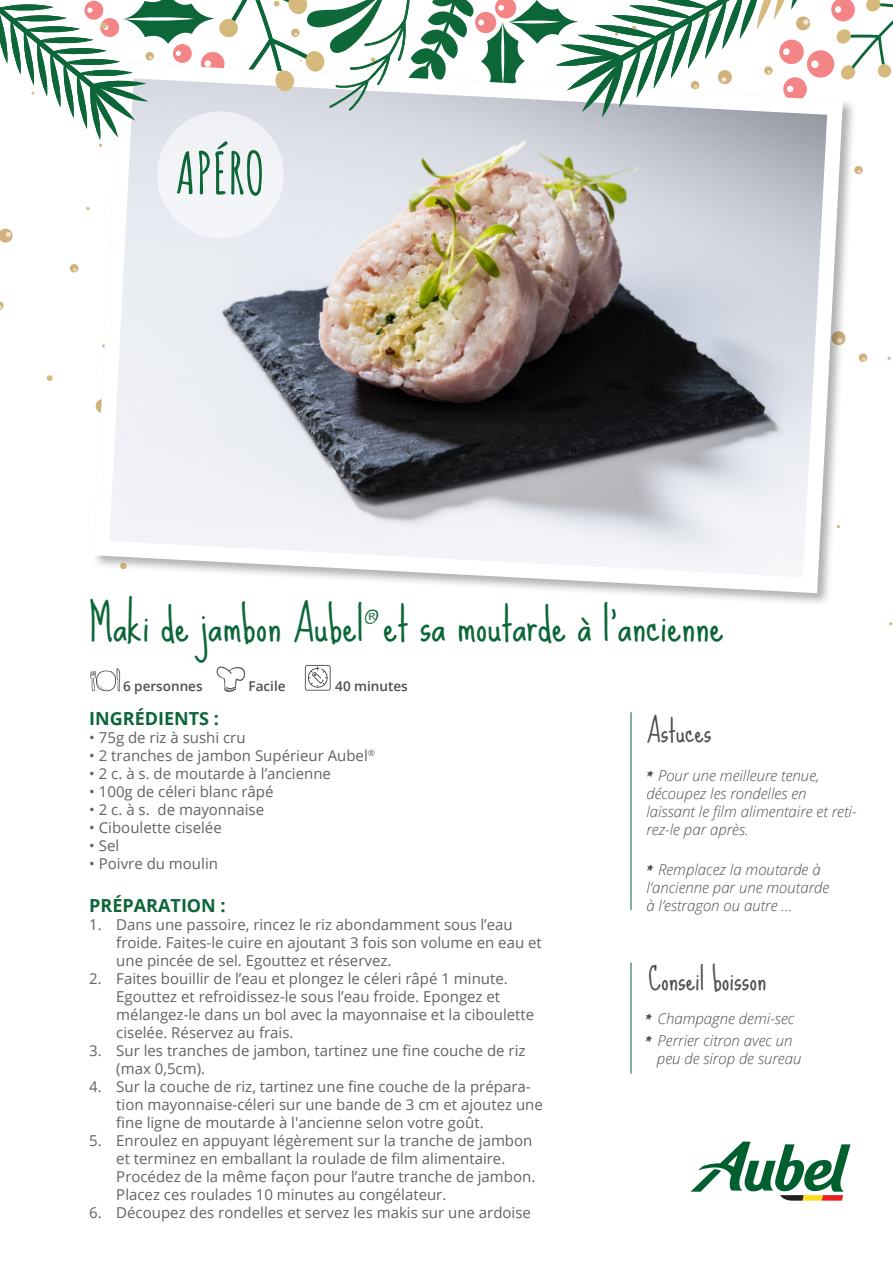
<style>
.page{position:relative;width:893px;height:1263px;background:#fff}
.page>*{position:absolute;margin:0;border:0;box-sizing:border-box;transform-origin:0 0}
.t1{font:700 57px "Amatic SC";color:#0c6638}
.t2{font:45px "Sue Ellen Francisco";color:#0c6638}
.t3{font:30px "Sue Ellen Francisco";color:#4e4f50}
.t4{font:700 18px "Open Sans";color:#0c6638}
.t5{font:15px/18px "Open Sans";color:#626265}
.t6{font:italic 300 15px/18px "Open Sans";color:#4e4f50}
.t7{font:600 13.5px "Open Sans";color:#4e4f50}
.s1{font-family:"Sue Ellen Francisco";font-weight:400;font-style:normal;font-size:18px}
</style>
<div class="page">
<svg style="left:0;top:229px;width:13px;height:14px"></svg>
<svg style="left:858px;top:353px;width:10px;height:9px"></svg>
<svg style="left:856px;top:166px;width:7px;height:8px"></svg>
<svg style="left:70px;top:264px;width:9px;height:8px"></svg>
<svg style="left:0;top:301px;width:4px;height:9px"></svg>
<svg style="left:887px;top:357px;width:4px;height:3px"></svg>
<svg style="left:47px;top:375px;width:6px;height:6px"></svg>
<img style="left:86px;top:154px;width:765px;height:447px">
<svg style="left:0;top:0;width:893px;height:154px"></svg>
<div style="left:157px;top:111px;width:127px;height:127px;background:#f2f4f7;border-radius:50%"></div>
<hr style="left:631px;top:712px;width:1px;height:198px;background:#0c6638">
<hr style="left:631px;top:962px;width:1px;height:112px;background:#0c6638">
<svg style="left:90px;top:668px;width:30px;height:23px"></svg>
<svg style="left:217px;top:666px;width:28px;height:26px"></svg>
<svg style="left:305px;top:665px;width:26px;height:26px"></svg>
<svg style="left:690px;top:1141px;width:160px;height:59px"></svg>
<p class="t1" style="left:176px;top:129px;width:90px">APÉRO</p>
<p class="t2" style="left:89px;top:599px;width:636px">Maki de jambon Aubel<sup>®</sup> et sa moutarde à l’ancienne</p>
<p class="t7" style="left:123px;top:677px;width:81px">6 personnes</p>
<p class="t7" style="left:249px;top:677px;width:39px">Facile</p>
<p class="t7" style="left:335px;top:677px;width:74px">40 minutes</p>
<p class="t4" style="left:89px;top:706px;width:131px">INGRÉDIENTS :</p>
<p class="t5" style="left:89px;top:728px;width:158px">• 75g de riz à sushi cru</p>
<p class="t5" style="left:89px;top:746px;width:287px">• 2 tranches de jambon Supérieur Aubel<sup>®</sup></p>
<p class="t5" style="left:89px;top:764px;width:243px">• 2 c. à s. de moutarde à l’ancienne</p>
<p class="t5" style="left:89px;top:782px;width:186px">• 100g de céleri blanc râpé</p>
<p class="t5" style="left:89px;top:800px;width:176px">• 2 c. à s. de mayonnaise</p>
<p class="t5" style="left:89px;top:818px;width:134px">• Ciboulette ciselée</p>
<p class="t5" style="left:89px;top:836px;width:31px">• Sel</p>
<p class="t5" style="left:89px;top:854px;width:130px">• Poivre du moulin</p>
<p class="t4" style="left:89px;top:893px;width:138px">PRÉPARATION :</p>
<p class="t5" style="left:116px;top:915px;width:427px;text-indent:-27px">1. Dans une passoire, rincez le riz abondamment sous l’eau froide. Faites-le cuire en ajoutant 3 fois son volume en eau et une pincée de sel. Egouttez et réservez.</p>
<p class="t5" style="left:116px;top:969px;width:419px;text-indent:-27px">2. Faites bouillir de l’eau et plongez le céleri râpé 1 minute.<br>Egouttez et refroidissez-le sous l’eau froide. Epongez et mélangez-le dans un bol avec la mayonnaise et la ciboulette ciselée. Réservez au frais.</p>
<p class="t5" style="left:116px;top:1041px;width:411px;text-indent:-27px">3. Sur les tranches de jambon, tartinez une fine couche de riz (max 0,5cm).</p>
<p class="t5" style="left:116px;top:1077px;width:428px;text-indent:-27px">4. Sur la couche de riz, tartinez une fine couche de la prépara&shy;tion mayonnaise-céleri sur une bande de 3 cm et ajoutez une fine ligne de moutarde à l'ancienne selon votre goût.</p>
<p class="t5" style="left:116px;top:1131px;width:420px;text-indent:-27px">5. Enroulez en appuyant légèrement sur la tranche de jambon et terminez en emballant la roulade de film alimentaire.<br>Procédez de la même façon pour l’autre tranche de jambon.<br>Placez ces roulades 10 minutes au congélateur.</p>
<p class="t5" style="left:89px;top:1203px;width:443px">6. Découpez des rondelles et servez les makis sur une ardoise</p>
<p class="t3" style="left:646px;top:714px;width:67px">Astuces</p>
<p class="t6" style="left:646px;top:766px;width:212px"><span class="s1">*</span> Pour une meilleure tenue, découpez les rondelles en laissant le film alimentaire et reti&shy;rez-le par après.</p>
<p class="t6" style="left:646px;top:860px;width:176px"><span class="s1">*</span> Remplacez la moutarde à</p>
<p class="t6" style="left:646px;top:878px;width:184px">l’ancienne par une moutarde</p>
<p class="t6" style="left:646px;top:896px;width:147px">à l’estragon ou autre …</p>
<p class="t3" style="left:648px;top:962px;width:120px">Conseil boisson</p>
<p class="t6" style="left:645px;top:1009px;width:151px"><span class="s1">*</span> Champagne demi-sec</p>
<p class="t6" style="left:645px;top:1031px;width:149px"><span class="s1">*</span> Perrier citron avec un</p>
<p class="t6" style="left:657px;top:1049px;width:146px">peu de sirop de sureau</p>
</div>
